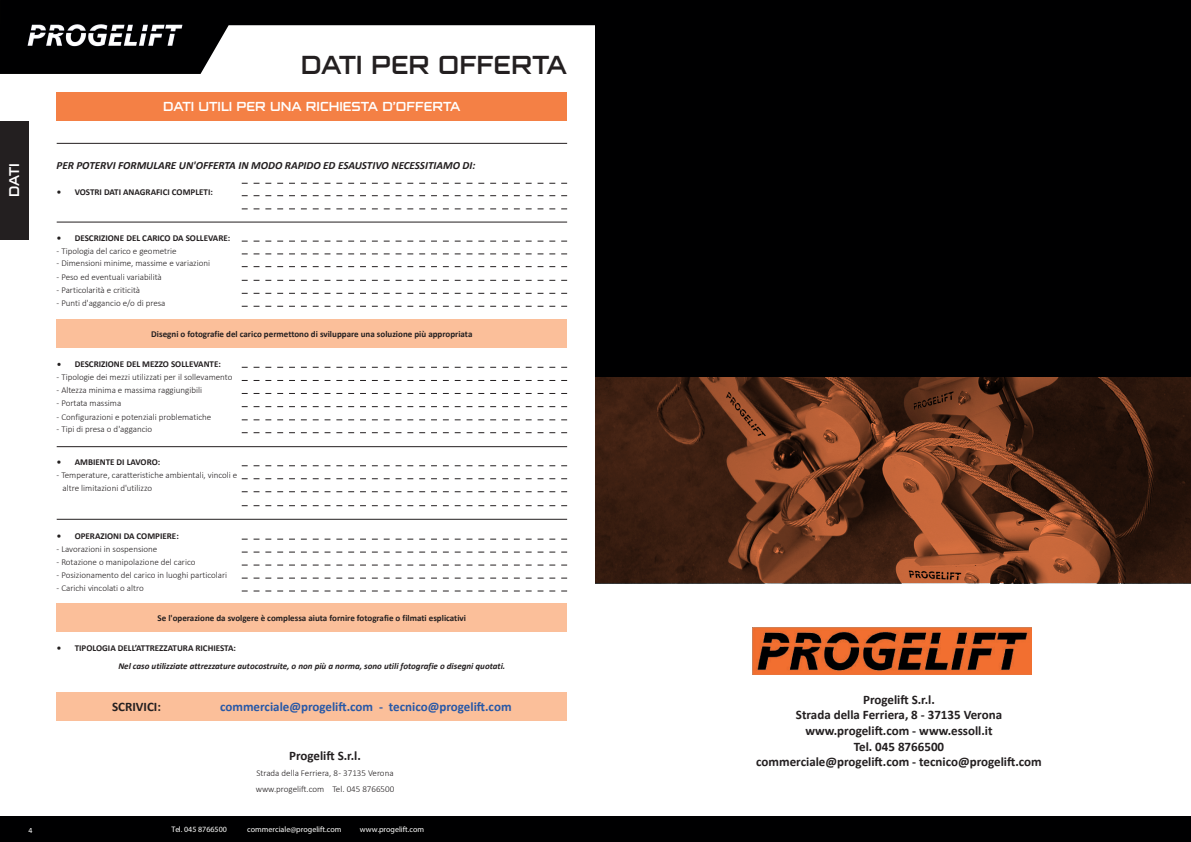
<style>
.page{position:relative;width:1191px;height:842px;background:#fff}
.page>*{position:absolute;margin:0;border:0;box-sizing:border-box;transform-origin:0 0}
.t1{font:26px "Armstrong";color:#231f20}
.t2{font:14px "Armstrong";color:#fff}
.t3{font:700 13px/15.6px "Calibri";color:#231f20;text-align:center}
.t4{font:700 13px "Calibri";color:#2758a7}
.t5{font:13px "Armstrong";color:#fff}
.t6{font:italic 700 11px "Calibri";color:#231f20}
.t7{font:300 9px/16px "Calibri";color:#231f20}
.t8{font:700 9px "Calibri";color:#231f20}
.t9{font:italic 700 9px "Calibri";color:#231f20}
.t10{font:8px "Myriad Pro";color:#fff}
.t11{font:8px "Calibri";color:#fff}
.s1{font-family:"Minion Pro";font-weight:400;font-size:12px}
</style>
<div class="page">
<div style="left:0;top:817px;width:595px;height:25px;background:#000001"></div>
<svg style="left:0;top:0;width:595px;height:74px;fill:#000001"></svg>
<img style="left:28px;top:19px;width:155px;height:33px">
<div style="left:595px;top:817px;width:596px;height:25px;background:#000001"></div>
<img style="left:753px;top:628px;width:278px;height:46px">
<div style="left:595px;top:0;width:596px;height:384px;background:#000001"></div>
<svg style="left:595px;top:377px;width:596px;height:206px"></svg>
<div style="left:57px;top:92px;width:510px;height:28px;background:#f48045"></div>
<div style="left:57px;top:319px;width:510px;height:29px;background:#fbbf9a"></div>
<div style="left:57px;top:603px;width:510px;height:29px;background:#fbbf9a"></div>
<div style="left:57px;top:692px;width:510px;height:29px;background:#fbbf9a"></div>
<svg style="left:242px;top:183px;width:325px;height:1px"></svg>
<svg style="left:242px;top:195px;width:325px;height:1px"></svg>
<svg style="left:242px;top:208px;width:325px;height:1px"></svg>
<svg style="left:242px;top:241px;width:325px;height:1px"></svg>
<svg style="left:242px;top:254px;width:325px;height:1px"></svg>
<svg style="left:242px;top:266px;width:325px;height:1px"></svg>
<svg style="left:242px;top:280px;width:325px;height:1px"></svg>
<svg style="left:242px;top:293px;width:325px;height:1px"></svg>
<svg style="left:242px;top:306px;width:325px;height:1px"></svg>
<svg style="left:242px;top:367px;width:325px;height:1px"></svg>
<svg style="left:242px;top:380px;width:325px;height:1px"></svg>
<svg style="left:242px;top:393px;width:325px;height:1px"></svg>
<svg style="left:242px;top:406px;width:325px;height:1px"></svg>
<svg style="left:242px;top:419px;width:325px;height:1px"></svg>
<svg style="left:242px;top:432px;width:325px;height:1px"></svg>
<svg style="left:242px;top:465px;width:325px;height:1px"></svg>
<svg style="left:242px;top:478px;width:325px;height:1px"></svg>
<svg style="left:242px;top:491px;width:325px;height:1px"></svg>
<svg style="left:242px;top:505px;width:325px;height:1px"></svg>
<svg style="left:242px;top:539px;width:325px;height:1px"></svg>
<svg style="left:242px;top:552px;width:325px;height:1px"></svg>
<svg style="left:242px;top:565px;width:325px;height:1px"></svg>
<svg style="left:242px;top:578px;width:325px;height:1px"></svg>
<svg style="left:242px;top:591px;width:325px;height:1px"></svg>
<hr style="left:57px;top:143px;width:510px;height:1px;background:#231f20">
<hr style="left:57px;top:222px;width:510px;height:1px;background:#231f20">
<hr style="left:57px;top:446px;width:510px;height:1px;background:#231f20">
<hr style="left:57px;top:519px;width:510px;height:1px;background:#231f20">
<div style="left:0;top:121px;width:28px;height:119px;background:#231f20"></div>
<h1 class="t1" style="left:301px;top:50px;width:268px">DATI PER OFFERTA</h1>
<h3 class="t5" style="left:163px;top:99px;width:299px">DATI UTILI PER UNA RICHIESTA D’OFFERTA</h3>
<h2 class="t2" style="left:7px;top:197px;width:35px;rotate:-90deg">DATI</h2>
<p class="t6" style="left:57px;top:157px;width:420px">PER POTERVI FORMULARE UN'OFFERTA IN MODO RAPIDO ED ESAUSTIVO NECESSITIAMO DI:</p>
<p class="t8" style="left:57px;top:186px;width:158px">• VOSTRI DATI ANAGRAFICI COMPLETI:</p>
<p class="t8" style="left:57px;top:231px;width:175px">• DESCRIZIONE DEL CARICO DA SOLLEVARE:</p>
<p class="t7" style="left:57px;top:242px;width:122px">- Tipologia del carico e geometrie</p>
<p class="t7" style="left:57px;top:255px;width:155px">- Dimensioni minime, massime e variazioni</p>
<p class="t7" style="left:57px;top:269px;width:107px">- Peso ed eventuali variabilità</p>
<p class="t7" style="left:57px;top:282px;width:85px">- Particolarità e criticità</p>
<p class="t7" style="left:57px;top:295px;width:110px">- Punti d'aggancio e/o di presa</p>
<p class="t8" style="left:151px;top:327px;width:323px">Disegni o fotografie del carico permettono di sviluppare una soluzione più appropriata</p>
<p class="t8" style="left:57px;top:358px;width:166px"><span class="s1">•</span> DESCRIZIONE DEL MEZZO SOLLEVANTE:</p>
<p class="t7" style="left:57px;top:369px;width:177px">- Tipologie dei mezzi utilizzati per il sollevamento</p>
<p class="t7" style="left:57px;top:382px;width:147px">- Altezza minima e massima raggiungibili</p>
<p class="t7" style="left:57px;top:395px;width:66px">- Portata massima</p>
<p class="t7" style="left:57px;top:409px;width:156px">- Configurazioni e potenziali problematiche</p>
<p class="t7" style="left:57px;top:421px;width:97px">- Tipi di presa o d'aggancio</p>
<p class="t7" style="left:57px;top:467px;width:182px">- Temperature, caratteristiche ambientali, vincoli e</p>
<p class="t8" style="left:57px;top:456px;width:105px">• AMBIENTE DI LAVORO:</p>
<p class="t7" style="left:63px;top:480px;width:91px">altre limitazioni d'utilizzo</p>
<p class="t8" style="left:57px;top:529px;width:124px">• OPERAZIONI DA COMPIERE:</p>
<p class="t7" style="left:57px;top:541px;width:102px">- Lavorazioni in sospensione</p>
<p class="t7" style="left:57px;top:554px;width:140px">- Rotazione o manipolazione del carico</p>
<p class="t7" style="left:57px;top:567px;width:172px">- Posizionamento del carico in luoghi particolari</p>
<p class="t7" style="left:57px;top:579px;width:89px">- Carichi vincolati o altro</p>
<p class="t8" style="left:158px;top:611px;width:310px">Se l'operazione da svolgere è complessa aiuta fornire fotografie o filmati esplicativi</p>
<p class="t8" style="left:57px;top:642px;width:181px">• TIPOLOGIA DELL’ATTREZZATURA RICHIESTA:</p>
<p class="t9" style="left:118px;top:660px;width:388px">Nel caso utilizziate attrezzature autocostruite, o non più a norma, sono utili fotografie o disegni quotati.</p>
<h3 class="t3" style="left:112px;top:699px;width:50px">SCRIVICI:</h3>
<h3 class="t4" style="left:220px;top:698px;width:293px">commerciale@progelift.com - tecnico@progelift.com</h3>
<h3 class="t3" style="left:289px;top:747px;width:73px">Progelift S.r.l.</h3>
<p class="t7" style="left:256px;top:765px;width:140px">Strada della Ferriera, 8 - 37135 Verona www.progelift.com Tel. 045 8766500</p>
<p class="t11" style="left:28px;top:824px;width:6px">4</p>
<p class="t10" style="left:171px;top:825px;width:57px">Tel. 045 8766500</p>
<p class="t10" style="left:247px;top:825px;width:96px">commerciale@progelift.com</p>
<p class="t10" style="left:360px;top:825px;width:66px">www.progelift.com</p>
<h3 class="t3" style="left:756px;top:691px;width:287px">Progelift S.r.l.<br>Strada della Ferriera, 8 - 37135 Verona www.progelift.com - www.essoll.it<br>Tel. 045 8766500<br>commerciale@progelift.com - tecnico@progelift.com</h3>
</div>
